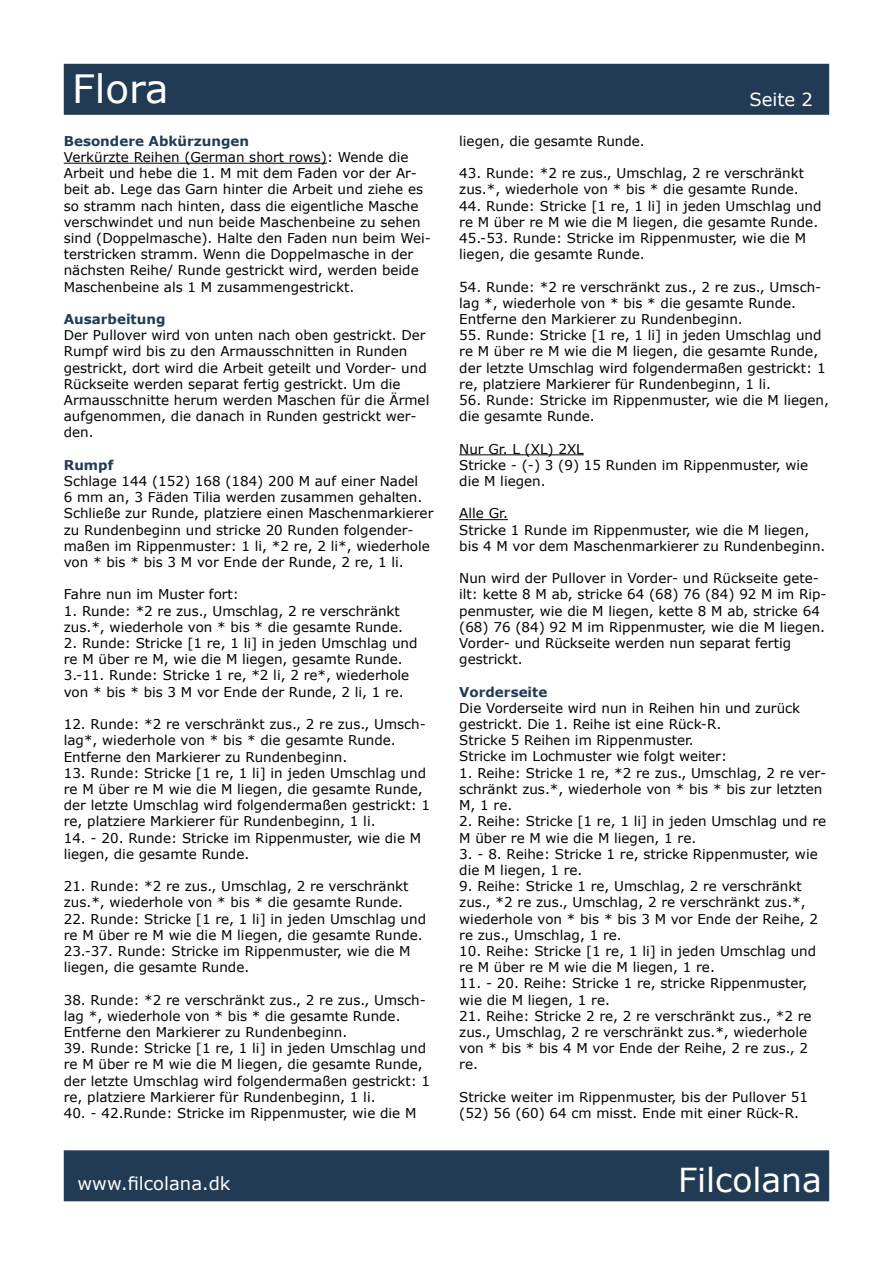
<style>
.page{position:relative;width:893px;height:1263px;background:#fff}
.page>*{position:absolute;margin:0;border:0;box-sizing:border-box;transform-origin:0 0}
.t1{font:39px "Verdana";color:#fff}
.t2{font:33px "Verdana";color:#fff}
.t3{font:18px "Verdana";color:#fff}
.t4{font:13.5px/16.2px "Verdana";color:#000}
.t5{font:700 13.5px "Verdana";color:#223b54}
</style>
<div class="page">
<div style="left:64px;top:64px;width:765px;height:51px;background:#223b54;border:2px solid #243c54"></div>
<div style="left:64px;top:1150px;width:765px;height:51px;background:#223b54;border:2px solid #243c54"></div>
<hr style="left:64px;top:163px;width:263px;height:1px;background:#000">
<hr style="left:459px;top:454px;width:125px;height:1px;background:#000">
<hr style="left:459px;top:519px;width:49px;height:1px;background:#000">
<h1 class="t1" style="left:72px;top:62px;width:98px">Flora</h1>
<p class="t5" style="left:64px;top:131px;width:187px">Besondere Abkürzungen</p>
<p class="t4" style="left:64px;top:149px;width:369px">Verkürzte Reihen (German short rows): Wende die Arbeit und hebe die 1. M mit dem Faden vor der Ar&shy;beit ab. Lege das Garn hinter die Arbeit und ziehe es so stramm nach hinten, dass die eigentliche Masche verschwindet und nun beide Maschenbeine zu sehen sind (Doppelmasche). Halte den Faden nun beim Wei&shy;terstricken stramm. Wenn die Doppelmasche in der nächsten Reihe/ Runde gestrickt wird, werden beide Maschenbeine als 1 M zusammengestrickt.</p>
<p class="t5" style="left:64px;top:310px;width:103px">Ausarbeitung</p>
<p class="t4" style="left:64px;top:327px;width:367px">Der Pullover wird von unten nach oben gestrickt. Der Rumpf wird bis zu den Armausschnitten in Runden gestrickt, dort wird die Arbeit geteilt und Vorder- und Rückseite werden separat fertig gestrickt. Um die Armausschnitte herum werden Maschen für die Ärmel aufgenommen, die danach in Runden gestrickt wer&shy;den.</p>
<p class="t5" style="left:64px;top:455px;width:51px">Rumpf</p>
<p class="t4" style="left:64px;top:473px;width:371px">Schlage 144 (152) 168 (184) 200 M auf einer Nadel<br>6 mm an, 3 Fäden Tilia werden zusammen gehalten.<br>Schließe zur Runde, platziere einen Maschenmarkierer zu Rundenbeginn und stricke 20 Runden folgender&shy;maßen im Rippenmuster: 1 li, *2 re, 2 li*, wiederhole von * bis * bis 3 M vor Ende der Runde, 2 re, 1 li.</p>
<p class="t4" style="left:64px;top:586px;width:177px">Fahre nun im Muster fort:</p>
<p class="t4" style="left:64px;top:602px;width:341px">1. Runde: *2 re zus., Umschlag, 2 re verschränkt zus.*, wiederhole von * bis * die gesamte Runde.</p>
<p class="t4" style="left:64px;top:635px;width:355px">2. Runde: Stricke [1 re, 1 li] in jeden Umschlag und re M über re M, wie die M liegen, gesamte Runde.<br>3.-11. Runde: Stricke 1 re, *2 li, 2 re*, wiederhole von * bis * bis 3 M vor Ende der Runde, 2 li, 1 re.</p>
<p class="t4" style="left:64px;top:716px;width:364px">12. Runde: *2 re verschränkt zus., 2 re zus., Umsch&shy;lag*, wiederhole von * bis * die gesamte Runde.<br>Entferne den Markierer zu Rundenbeginn.</p>
<p class="t4" style="left:64px;top:764px;width:368px">13. Runde: Stricke [1 re, 1 li] in jeden Umschlag und re M über re M wie die M liegen, die gesamte Runde, der letzte Umschlag wird folgendermaßen gestrickt: 1 re, platziere Markierer für Rundenbeginn, 1 li.</p>
<p class="t4" style="left:64px;top:829px;width:359px">14. - 20. Runde: Stricke im Rippenmuster, wie die M liegen, die gesamte Runde.</p>
<p class="t4" style="left:64px;top:878px;width:346px">21. Runde: *2 re zus., Umschlag, 2 re verschränkt zus.*, wiederhole von * bis * die gesamte Runde.</p>
<p class="t4" style="left:64px;top:910px;width:364px">22. Runde: Stricke [1 re, 1 li] in jeden Umschlag und re M über re M wie die M liegen, die gesamte Runde.<br>23.-37. Runde: Stricke im Rippenmuster, wie die M liegen, die gesamte Runde.</p>
<p class="t4" style="left:64px;top:991px;width:364px">38. Runde: *2 re verschränkt zus., 2 re zus., Umsch&shy;lag *, wiederhole von * bis * die gesamte Runde.<br>Entferne den Markierer zu Rundenbeginn.</p>
<p class="t4" style="left:64px;top:1040px;width:368px">39. Runde: Stricke [1 re, 1 li] in jeden Umschlag und re M über re M wie die M liegen, die gesamte Runde, der letzte Umschlag wird folgendermaßen gestrickt: 1 re, platziere Markierer für Rundenbeginn, 1 li.</p>
<p class="t4" style="left:64px;top:1105px;width:354px">40. - 42.Runde: Stricke im Rippenmuster, wie die M</p>
<h3 class="t3" style="left:749px;top:87px;width:65px">Seite 2</h3>
<p class="t4" style="left:459px;top:133px;width:187px">liegen, die gesamte Runde.</p>
<p class="t4" style="left:459px;top:165px;width:346px">43. Runde: *2 re zus., Umschlag, 2 re verschränkt zus.*, wiederhole von * bis * die gesamte Runde.</p>
<p class="t4" style="left:459px;top:197px;width:364px">44. Runde: Stricke [1 re, 1 li] in jeden Umschlag und re M über re M wie die M liegen, die gesamte Runde.<br>45.-53. Runde: Stricke im Rippenmuster, wie die M liegen, die gesamte Runde.</p>
<p class="t4" style="left:459px;top:278px;width:364px">54. Runde: *2 re verschränkt zus., 2 re zus., Umsch&shy;lag *, wiederhole von * bis * die gesamte Runde.<br>Entferne den Markierer zu Rundenbeginn.</p>
<p class="t4" style="left:459px;top:327px;width:368px">55. Runde: Stricke [1 re, 1 li] in jeden Umschlag und re M über re M wie die M liegen, die gesamte Runde, der letzte Umschlag wird folgendermaßen gestrickt: 1 re, platziere Markierer für Rundenbeginn, 1 li.</p>
<p class="t4" style="left:459px;top:392px;width:371px">56. Runde: Stricke im Rippenmuster, wie die M liegen, die gesamte Runde.</p>
<p class="t4" style="left:459px;top:440px;width:351px">Nur Gr. L (XL) 2XL<br>Stricke - (-) 3 (9) 15 Runden im Rippenmuster, wie die M liegen.</p>
<p class="t4" style="left:459px;top:505px;width:368px">Alle Gr.<br>Stricke 1 Runde im Rippenmuster, wie die M liegen, bis 4 M vor dem Maschenmarkierer zu Rundenbeginn.</p>
<p class="t4" style="left:459px;top:570px;width:369px">Nun wird der Pullover in Vorder- und Rückseite gete&shy;ilt: kette 8 M ab, stricke 64 (68) 76 (84) 92 M im Rip&shy;penmuster, wie die M liegen, kette 8 M ab, stricke 64 (68) 76 (84) 92 M im Rippenmuster, wie die M liegen.<br>Vorder- und Rückseite werden nun separat fertig gestrickt.</p>
<p class="t5" style="left:459px;top:682px;width:90px">Vorderseite</p>
<p class="t4" style="left:459px;top:700px;width:343px">Die Vorderseite wird nun in Reihen hin und zurück gestrickt. Die 1. Reihe ist eine Rück-R.<br>Stricke 5 Reihen im Rippenmuster.<br>Stricke im Lochmuster wie folgt weiter:</p>
<p class="t4" style="left:459px;top:764px;width:368px">1. Reihe: Stricke 1 re, *2 re zus., Umschlag, 2 re ver&shy;schränkt zus.*, wiederhole von * bis * bis zur letzten<br>M, 1 re.</p>
<p class="t4" style="left:459px;top:813px;width:368px">2. Reihe: Stricke [1 re, 1 li] in jeden Umschlag und re<br>M über re M wie die M liegen, 1 re.</p>
<p class="t4" style="left:459px;top:845px;width:360px">3. - 8. Reihe: Stricke 1 re, stricke Rippenmuster, wie die M liegen, 1 re.</p>
<p class="t4" style="left:459px;top:878px;width:360px">9. Reihe: Stricke 1 re, Umschlag, 2 re verschränkt zus., *2 re zus., Umschlag, 2 re verschränkt zus.*, wiederhole von * bis * bis 3 M vor Ende der Reihe, 2 re zus., Umschlag, 1 re.</p>
<p class="t4" style="left:459px;top:943px;width:358px">10. Reihe: Stricke [1 re, 1 li] in jeden Umschlag und re M über re M wie die M liegen, 1 re.</p>
<p class="t4" style="left:459px;top:975px;width:350px">11. - 20. Reihe: Stricke 1 re, stricke Rippenmuster, wie die M liegen, 1 re.</p>
<p class="t4" style="left:459px;top:1007px;width:354px">21. Reihe: Stricke 2 re, 2 re verschränkt zus., *2 re zus., Umschlag, 2 re verschränkt zus.*, wiederhole von * bis * bis 4 M vor Ende der Reihe, 2 re zus., 2 re.</p>
<p class="t4" style="left:459px;top:1088px;width:350px">Stricke weiter im Rippenmuster, bis der Pullover 51 (52) 56 (60) 64 cm misst. Ende mit einer Rück-R.</p>
<h3 class="t3" style="left:78px;top:1171px;width:154px">www.filcolana.dk</h3>
<h2 class="t2" style="left:678px;top:1157px;width:145px">Filcolana</h2>
</div>
